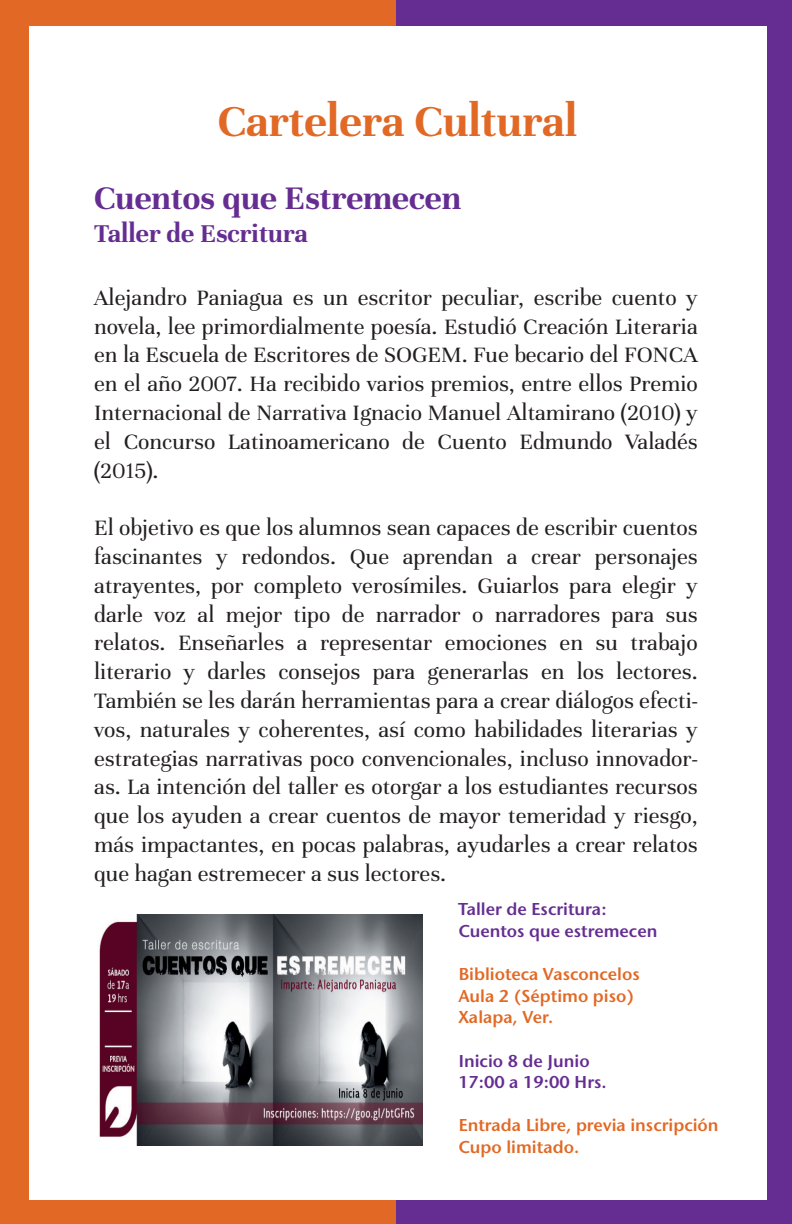
<style>
.page{position:relative;width:792px;height:1224px;background:#fff}
.page>*{position:absolute;margin:0;border:0;box-sizing:border-box;transform-origin:0 0}
.t1{font:700 48px "Unna";color:#e16925}
.t2{font:700 36px "Unna";color:#652d91}
.t3{font:700 28px "Unna";color:#652d91}
.t4{font:24px/28.8px "Unna";color:#231f20;text-align:justify}
.t5{font:18px/21.6px "Stone Sans EF Sem Bol";color:#e16925}
.t6{font:18px/21.6px "Stone Sans EF Sem Bol";color:#652d91}
</style>
<div class="page">
<div style="left:0;top:0;width:396px;height:1223px;background:#e16925"></div>
<div style="left:396px;top:0;width:396px;height:1223px;background:#652d91"></div>
<div style="left:29px;top:26px;width:737px;height:1174px;background:#fff"></div>
<img style="left:99px;top:915px;width:324px;height:231px">
<h1 class="t1" style="left:218px;top:94px;width:361px">Cartelera Cultural</h1>
<h2 class="t2" style="left:94px;top:177px;width:369px">Cuentos que Estremecen</h2>
<p class="t3" style="left:94px;top:218px;width:215px">Taller de Escritura</p>
<p class="t4" style="left:94px;top:283px;width:606px">Alejandro Paniagua es un escritor peculiar, escribe cuento y novela, lee primordialmente poesía. Estudió Creación Literaria en la Escuela de Escritores de SOGEM. Fue becario del FONCA en el año 2007. Ha recibido varios premios, entre ellos Premio Internacional de Narrativa Ignacio Manuel Altamirano (2010) y el Concurso Latinoamericano de Cuento Edmundo Valadés (2015).</p>
<p class="t4" style="left:94px;top:513px;width:605px">El objetivo es que los alumnos sean capaces de escribir cuentos fascinantes y redondos. Que aprendan a crear personajes atrayentes, por completo verosímiles. Guiarlos para elegir y darle voz al mejor tipo de narrador o narradores para sus relatos. Enseñarles a representar emociones en su trabajo literario y darles consejos para generarlas en los lectores.<br>También se les darán herramientas para a crear diálogos efecti&shy;vos, naturales y coherentes, así como habilidades literarias y estrategias narrativas poco convencionales, incluso innovador&shy;as. La intención del taller es otorgar a los estudiantes recursos que los ayuden a crear cuentos de mayor temeridad y riesgo, más impactantes, en pocas palabras, ayudarles a crear relatos que hagan estremecer a sus lectores.</p>
<p class="t6" style="left:458px;top:899px;width:201px">Taller de Escritura:<br>Cuentos que estremecen</p>
<p class="t5" style="left:458px;top:963px;width:183px">Biblioteca Vasconcelos<br>Aula 2 (Séptimo piso)<br>Xalapa, Ver.</p>
<p class="t6" style="left:458px;top:1050px;width:150px">Inicio 8 de Junio<br>17:00 a 19:00 Hrs.</p>
<p class="t5" style="left:458px;top:1115px;width:262px">Entrada Libre, previa inscripción<br>Cupo limitado.</p>
</div>
